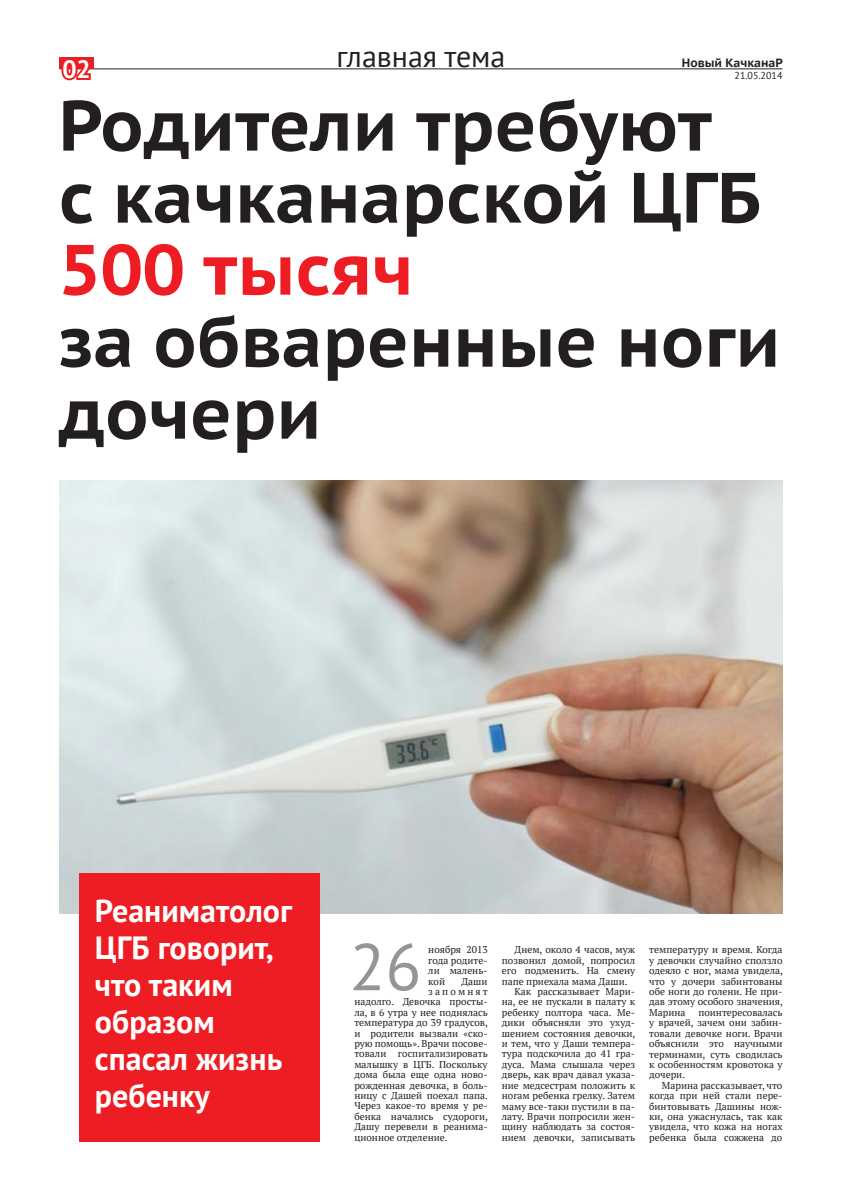
<style>
.page{position:relative;width:842px;height:1191px;background:#fff}
.page>*{position:absolute;margin:0;border:0;box-sizing:border-box;transform-origin:0 0}
.Заголовок{font:700 71px/72px "PT Sans Caption";color:#231f20}
.Основной_текст{font:66px "PT Sans";color:#939598}
.Подзаголовок{font:700 32px/37px "PT Sans";color:#fff}
.t1{font:30px "PT Sans";color:#231f20}
.t2{font:700 25px "PT Sans";color:#fff}
.t3{font:700 12px "PT Sans Caption";color:#231f20}
.t4{font:10px "PT Sans";color:#231f20}
.Основной_текст-2{font:9.9px/10.4px "PT Serif";color:#231f20;text-align:justify}
.Основной_текст-3{font:9.9px "PT Serif";letter-spacing:.215em;color:#231f20}
.s1{color:#ee1d23}
</style>
<div class="page">
<hr style="left:60px;top:69px;width:722px;height:1px;background:#231f20">
<div style="left:60px;top:57px;width:34px;height:12px;background:#ee1d23"></div>
<svg style="left:59px;top:57px;width:34px;height:24px"></svg>
<img style="left:59px;top:480px;width:723px;height:433px">
<div style="left:79px;top:873px;width:241px;height:268px;background:#ee1d23"></div>
<p class="t1" style="left:336px;top:37px;width:170px">главная тема</p>
<p class="t3" style="left:682px;top:55px;width:103px">Новый КачканаР</p>
<p class="t2" style="left:62px;top:53px;width:30px">02</p>
<p class="t4" style="left:734px;top:69px;width:49px">21.05.2014</p>
<p class="Заголовок" style="left:59px;top:88px;width:655px">Родители требуют</p>
<p class="Заголовок" style="left:59px;top:160px;width:704px">с качканарской ЦГБ<br><span class="s1">500 тысяч</span></p>
<p class="Заголовок" style="left:59px;top:304px;width:723px">за обваренные ноги дочери</p>
<p class="Подзаголовок" style="left:95px;top:892px;width:199px">Реаниматолог</p>
<p class="Подзаголовок" style="left:95px;top:929px;width:181px">ЦГБ говорит,</p>
<p class="Подзаголовок" style="left:95px;top:966px;width:139px">что таким</p>
<p class="Подзаголовок" style="left:95px;top:1003px;width:121px">образом</p>
<p class="Подзаголовок" style="left:95px;top:1040px;width:189px">спасал жизнь ребенку</p>
<p class="Основной_текст" style="left:349px;top:924px;width:73px">26</p>
<p class="Основной_текст-2" style="left:428px;top:944px;width:61px">ноября 2013 года родите&shy;ли малень&shy;кой</p>
<p class="Основной_текст-2" style="left:461px;top:975px;width:28px">Даши</p>
<p class="Основной_текст-3" style="left:428px;top:985px;width:61px">запомнят</p>
<p class="Основной_текст-2" style="left:354px;top:996px;width:135px">надолго. Девочка просты-</p>
<p class="Основной_текст-2" style="left:354px;top:1007px;width:135px">ла, в 6 утра у нее поднялась</p>
<p class="Основной_текст-2" style="left:354px;top:1017px;width:135px">температура до 39 градусов,</p>
<p class="Основной_текст-2" style="left:354px;top:1027px;width:135px">и родители вызвали «ско-</p>
<p class="Основной_текст-2" style="left:354px;top:1038px;width:135px">рую помощь». Врачи посове-</p>
<p class="Основной_текст-2" style="left:354px;top:1048px;width:135px">товали госпитализировать</p>
<p class="Основной_текст-2" style="left:354px;top:1059px;width:135px">малышку в ЦГБ. Поскольку</p>
<p class="Основной_текст-2" style="left:354px;top:1069px;width:135px">дома была еще одна ново-</p>
<p class="Основной_текст-2" style="left:354px;top:1079px;width:135px">рожденная девочка, в боль-</p>
<p class="Основной_текст-2" style="left:354px;top:1090px;width:135px">ницу с Дашей поехал папа.</p>
<p class="Основной_текст-2" style="left:354px;top:1100px;width:135px">Через какое-то время у ре-</p>
<p class="Основной_текст-2" style="left:354px;top:1111px;width:135px">бенка начались судороги,</p>
<p class="Основной_текст-2" style="left:354px;top:1121px;width:135px">Дашу перевели в реанима-</p>
<p class="Основной_текст-2" style="left:354px;top:1131px;width:95px">ционное отделение.</p>
<p class="Основной_текст-2" style="left:502px;top:944px;width:135px;text-indent:13px">Днем, около 4 часов, муж позвонил домой, попросил его подменить. На смену папе приехала мама Даши.</p>
<p class="Основной_текст-2" style="left:502px;top:986px;width:135px;text-indent:13px">Как рассказывает Мари&shy;на, ее не пускали в палату к ребенку полтора часа. Ме&shy;дики объясняли это ухуд&shy;шением состояния девочки, и тем, что у Даши темпера&shy;тура подскочила до 41 гра&shy;дуса. Мама слышала через дверь, как врач давал указа&shy;ние медсестрам положить к ногам ребенка грелку. Затем маму все-таки пустили в па&shy;лату. Врачи попросили жен&shy;щину наблюдать за состоя&shy;нием девочки, записывать</p>
<p class="Основной_текст-2" style="left:649px;top:944px;width:135px">температуру и время. Когда у девочки случайно сползло одеяло с ног, мама увидела, что у дочери забинтованы обе ноги до голени. Не при&shy;дав этому особого значения, Марина</p>
<p class="Основной_текст-2" style="left:649px;top:1007px;width:135px;text-indent:49px">поинтересовалась у врачей, зачем они забин&shy;товали девочке ноги. Врачи объяснили это научными терминами, суть сводилась к особенностям кровотока у дочери.</p>
<p class="Основной_текст-2" style="left:649px;top:1079px;width:135px;text-indent:13px">Марина рассказывает, что когда при ней стали пере&shy;бинтовывать Дашины нож&shy;ки, она ужаснулась, так как увидела, что кожа на ногах ребенка была сожжена до</p>
</div>
